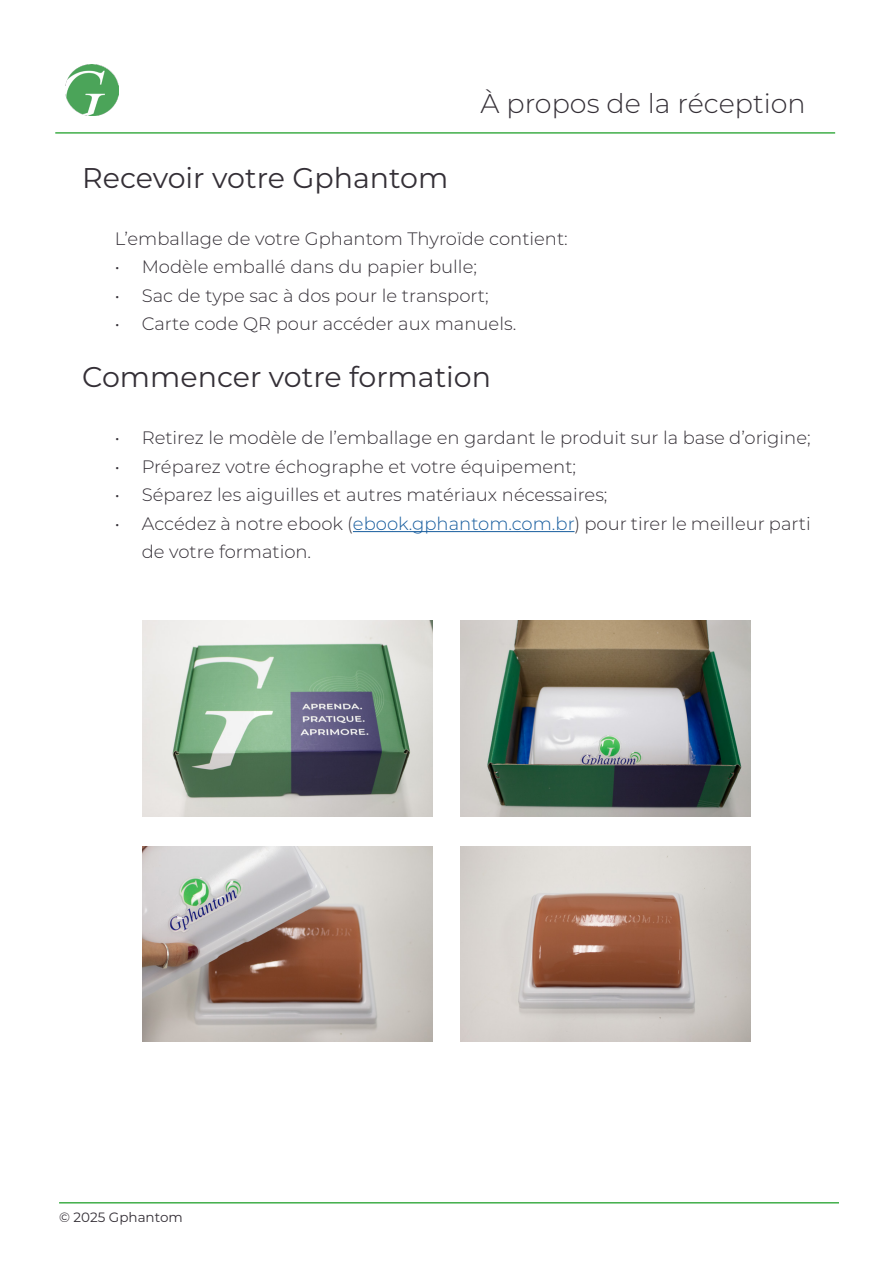
<style>
.page{position:relative;width:893px;height:1263px;background:#fff}
.page>*{position:absolute;margin:0;border:0;box-sizing:border-box;transform-origin:0 0}
.t1{font:28.5px "Montserrat";color:#342f36}
.t2{font:300 27px "Montserrat";color:#342f36}
.t3{font:300 18px/28.5px "Montserrat";color:#342f36}
.t4{font:13.5px "Montserrat";color:#342f36}
.s1{color:#175d9e}
</style>
<div class="page">
<hr style="left:353px;top:531px;width:222px;height:1px;background:#175d9e">
<hr style="left:55px;top:132px;width:780px;height:2px;background:#40ae49">
<img style="left:66px;top:65px;width:52px;height:50px">
<hr style="left:59px;top:1202px;width:780px;height:1px;background:#40ae49">
<img style="left:143px;top:621px;width:290px;height:195px">
<img style="left:460px;top:621px;width:290px;height:195px">
<img style="left:143px;top:846px;width:290px;height:196px">
<img style="left:460px;top:846px;width:290px;height:196px">
<p class="t2" style="left:480px;top:85px;width:327px">À propos de la réception</p>
<p class="t1" style="left:82px;top:158px;width:368px">Recevoir votre Gphantom</p>
<p class="t3" style="left:115px;top:224px;width:455px">L’emballage de votre Gphantom Thyroïde contient:</p>
<p class="t3" style="left:115px;top:252px;width:364px">• Modèle emballé dans du papier bulle;</p>
<p class="t3" style="left:115px;top:281px;width:375px">• Sac de type sac à dos pour le transport;</p>
<p class="t3" style="left:115px;top:309px;width:403px">• Carte code QR pour accéder aux manuels.</p>
<p class="t1" style="left:82px;top:358px;width:410px">Commencer votre formation</p>
<p class="t3" style="left:115px;top:423px;width:697px">• Retirez le modèle de l’emballage en gardant le produit sur la base d’origine;</p>
<p class="t3" style="left:115px;top:452px;width:463px">• Préparez votre échographe et votre équipement;</p>
<p class="t3" style="left:115px;top:480px;width:494px">• Séparez les aiguilles et autres matériaux nécessaires;</p>
<p class="t3" style="left:142px;top:509px;width:670px;text-indent:-27px">• Accédez à notre ebook (<span class="s1">ebook.gphantom.com.br</span>) pour tirer le meilleur parti de votre formation.</p>
<p class="t4" style="left:59px;top:1208px;width:125px">© 2025 Gphantom</p>
</div>
